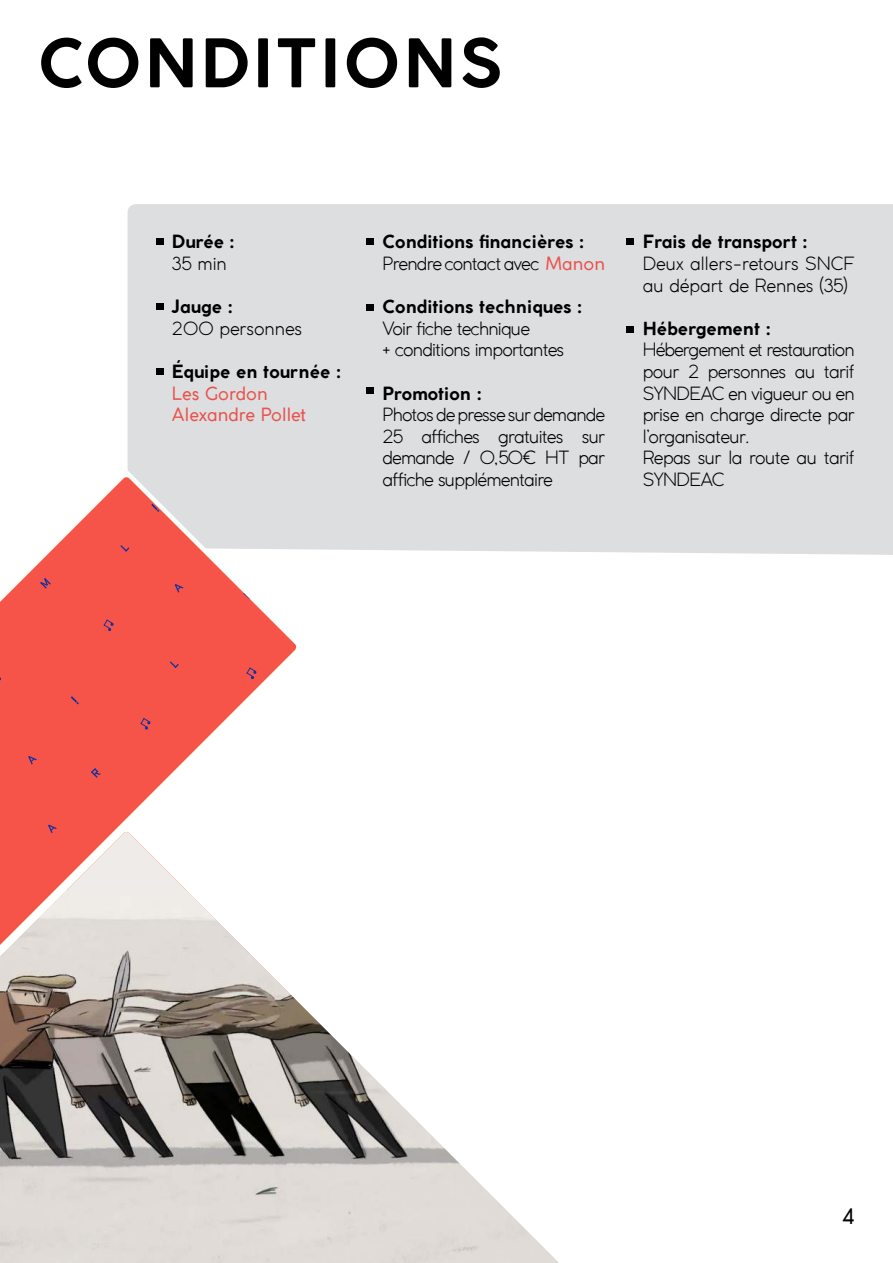
<style>
.page{position:relative;width:893px;height:1263px;background:#fff}
.page>*{position:absolute;margin:0;border:0;box-sizing:border-box;transform-origin:0 0}
.t1{font:700 66px "Coco Gothic";letter-spacing:.05em;color:#000}
.t2{font:21px "Coco Gothic";color:#000}
.t3{font:300 18px/21.6px "Coco Gothic";letter-spacing:-.03em;color:#000}
.t4{font:700 18px/21.6px "Coco Gothic";color:#000}
.t5{font:300 18px/21.6px "Coco Gothic";color:#000}
.t6{font:18px/21.6px "Coco Gothic";color:#ea524b}
.s1{font-weight:300}
.s2{font-weight:400;color:#ea524b}
</style>
<div class="page">
<svg style="left:0;top:477px;width:297px;height:353px;fill:#f65349"></svg>
<svg style="left:28px;top:756px;width:9px;height:9px"></svg>
<svg style="left:48px;top:825px;width:9px;height:5px"></svg>
<svg style="left:91px;top:768px;width:10px;height:10px"></svg>
<svg style="left:71px;top:696px;width:8px;height:8px"></svg>
<svg style="left:193px;top:817px;width:8px;height:8px"></svg>
<svg style="left:40px;top:578px;width:11px;height:11px"></svg>
<svg style="left:243px;top:590px;width:10px;height:9px"></svg>
<svg style="left:175px;top:584px;width:8px;height:9px"></svg>
<svg style="left:215px;top:751px;width:9px;height:10px"></svg>
<svg style="left:120px;top:545px;width:8px;height:7px"></svg>
<svg style="left:170px;top:661px;width:9px;height:7px"></svg>
<svg style="left:44px;top:505px;width:8px;height:8px"></svg>
<svg style="left:104px;top:619px;width:10px;height:12px"></svg>
<svg style="left:246px;top:667px;width:11px;height:12px"></svg>
<svg style="left:140px;top:718px;width:11px;height:12px"></svg>
<svg style="left:279px;top:795px;width:10px;height:12px"></svg>
<div style="left:128px;top:204px;width:765px;height:351px;background:#dddee0"></div>
<div style="left:156px;top:238px;width:7px;height:7px;background:#000"></div>
<div style="left:156px;top:303px;width:7px;height:6px;background:#000"></div>
<div style="left:156px;top:368px;width:7px;height:7px;background:#000"></div>
<div style="left:366px;top:238px;width:8px;height:7px;background:#000"></div>
<div style="left:366px;top:304px;width:8px;height:7px;background:#000"></div>
<div style="left:366px;top:387px;width:8px;height:7px;background:#000"></div>
<div style="left:626px;top:238px;width:8px;height:7px;background:#000"></div>
<div style="left:626px;top:326px;width:8px;height:6px;background:#000"></div>
<svg style="left:0;top:830px;width:186px;height:60px"></svg>
<img style="left:0;top:890px;width:559px;height:373px">
<h1 class="t1" style="left:38px;top:36px;width:465px">CONDITIONS</h1>
<p class="t4" style="left:172px;top:232px;width:64px">Durée :</p>
<p class="t3" style="left:172px;top:253px;width:56px">35 min</p>
<p class="t4" style="left:172px;top:297px;width:62px">Jauge :</p>
<p class="t5" style="left:172px;top:318px;width:132px">200 personnes</p>
<p class="t4" style="left:172px;top:362px;width:170px">Équipe en tournée :</p>
<p class="t6" style="left:172px;top:384px;width:136px">Les Gordon<br>Alexandre Pollet</p>
<p class="t4" style="left:383px;top:231px;width:224px">Conditions financières :<br><span class="s1">Prendre contact avec</span> <span class="s2">Manon</span></p>
<p class="t4" style="left:383px;top:297px;width:200px">Conditions techniques :</p>
<p class="t3" style="left:383px;top:317px;width:183px">Voir fiche technique<br>+ conditions importantes</p>
<p class="t4" style="left:383px;top:384px;width:100px">Promotion :</p>
<p class="t3" style="left:383px;top:404px;width:224px;text-align:justify">Photos de presse sur demande 25 affiches gratuites sur demande / 0,50€ HT par affiche supplémentaire</p>
<p class="t4" style="left:643px;top:232px;width:166px">Frais de transport :</p>
<p class="t5" style="left:643px;top:253px;width:213px">Deux allers-retours SNCF au départ de Rennes (35)</p>
<p class="t4" style="left:643px;top:319px;width:129px">Hébergement :</p>
<p class="t3" style="left:643px;top:340px;width:213px">Hébergement et restauration pour 2 personnes au tarif<br>SYNDEAC en vigueur ou en prise en charge directe par l’organisateur.<br>Repas sur la route au tarif<br>SYNDEAC</p>
<p class="t2" style="left:842px;top:1208px;width:15px">4</p>
</div>
